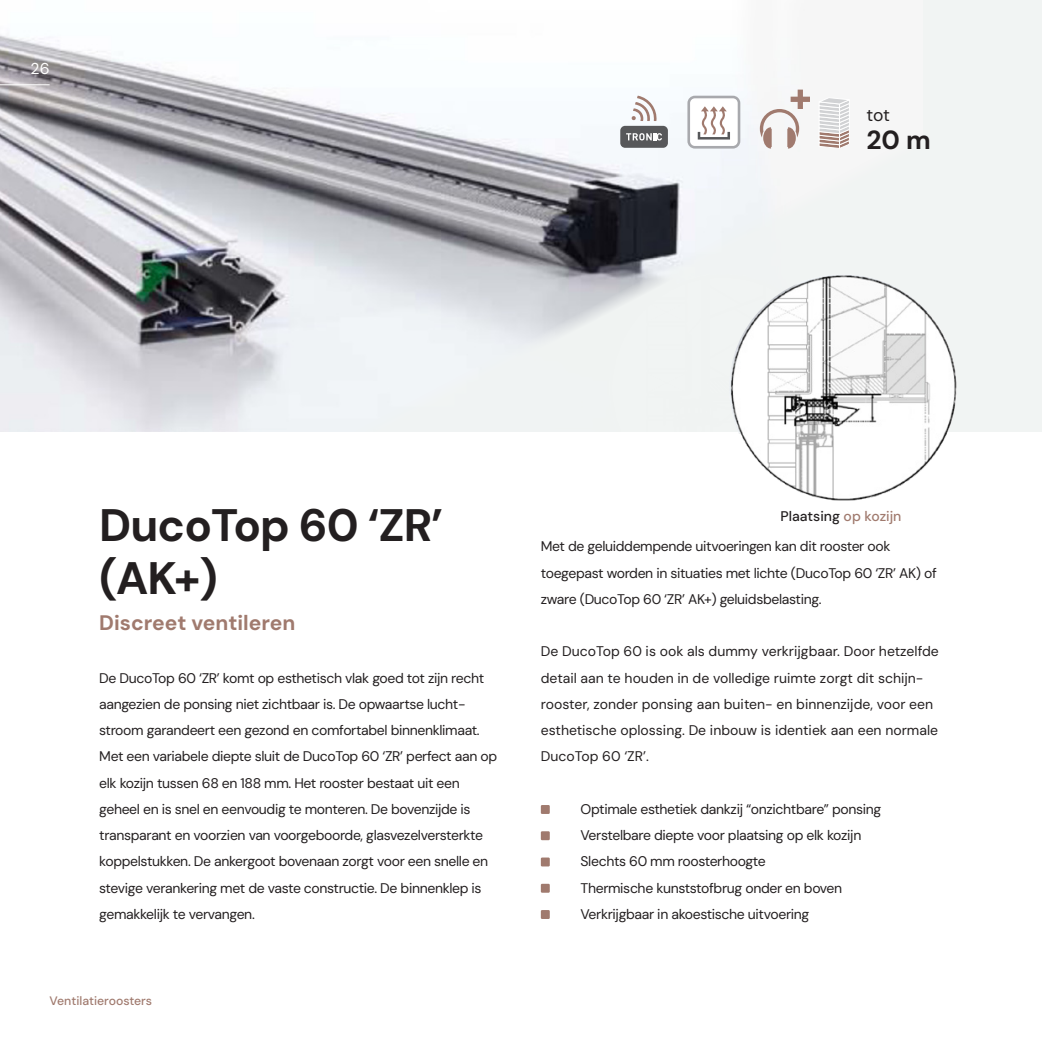
<style>
.page{position:relative;width:1042px;height:1042px;background:#fff}
.page>*{position:absolute;margin:0;border:0;box-sizing:border-box;transform-origin:0 0}
.Titel_binnenwerk{font:700 45.5px/52.5px "DM Sans";letter-spacing:-.02em;color:#231f20}
.t1{font:700 26.25px "DM Sans";color:#231f20}
.Artikel_naam{font:700 21px "DM Sans";color:#a07a6e}
.t2{font:17.5px "DM Sans";color:#231f20}
.t3{font:15.75px "DM Sans";color:#fff}
.Platte_tekst{font:14px/26.2px "DM Sans";letter-spacing:-.025em;color:#231f20}
.Platte_tekst-2{font:14px/26.2px "DM Sans";color:#231f20}
.t4{font:500 14px "DM Sans";color:#231f20}
.t5{font:500 12.25px "DM Sans";color:#a07a6e}
.s1{color:#a07a6e}
</style>
<div class="page">
<div style="left:0;top:0;width:1042px;height:432px;background:#f1f4f3"></div>
<img style="left:0;top:0;width:803px;height:432px">
<div style="left:541px;top:805px;width:9px;height:9px;background:#a07a6e"></div>
<div style="left:541px;top:831px;width:9px;height:9px;background:#a07a6e"></div>
<div style="left:541px;top:857px;width:9px;height:9px;background:#a07a6e"></div>
<div style="left:541px;top:884px;width:9px;height:9px;background:#a07a6e"></div>
<div style="left:541px;top:910px;width:9px;height:9px;background:#a07a6e"></div>
<svg style="left:760px;top:90px;width:50px;height:59px"></svg>
<div style="left:620px;top:126px;width:48px;height:22px;background:#57585a;border-radius:5px"></div>
<svg style="left:626px;top:133px;width:36px;height:7px"></svg>
<svg style="left:631px;top:96px;width:26px;height:25px"></svg>
<svg style="left:819px;top:98px;width:31px;height:51px"></svg>
<svg style="left:687px;top:96px;width:53px;height:53px"></svg>
<img style="left:729px;top:274px;width:228px;height:228px;border-radius:114px">
<hr style="left:0;top:84px;width:50px;height:1px;background:#fff">
<p class="t3" style="left:31px;top:59px;width:20px">26</p>
<p class="t2" style="left:866px;top:104px;width:25px">tot</p>
<p class="t1" style="left:866px;top:124px;width:66px">20 m</p>
<p class="Titel_binnenwerk" style="left:99px;top:499px;width:345px">DucoTop 60 ‘ZR’ (AK+)</p>
<p class="Artikel_naam" style="left:99px;top:609px;width:198px">Discreet ventileren</p>
<p class="Platte_tekst" style="left:99px;top:664px;width:399px">De DucoTop 60 ‘ZR’ komt op esthetisch vlak goed tot zijn recht aangezien de ponsing niet zichtbaar is. De opwaartse lucht&shy;stroom garandeert een gezond en comfortabel binnenklimaat.<br>Met een variabele diepte sluit de DucoTop 60 ‘ZR’ perfect aan op elk kozijn tussen 68 en 188 mm. Het rooster bestaat uit een geheel en is snel en eenvoudig te monteren. De bovenzijde is transparant en voorzien van voorgeboorde, glasvezelversterkte koppelstukken. De ankergoot bovenaan zorgt voor een snelle en stevige verankering met de vaste constructie. De binnenklep is gemakkelijk te vervangen.</p>
<p class="t5" style="left:50px;top:992px;width:104px">Ventilatieroosters</p>
<p class="t4" style="left:780px;top:507px;width:123px">Plaatsing <span class="s1">op kozijn</span></p>
<p class="Platte_tekst" style="left:541px;top:533px;width:397px">Met de geluiddempende uitvoeringen kan dit rooster ook toegepast worden in situaties met lichte (DucoTop 60 ‘ZR’ AK) of zware (DucoTop 60 ‘ZR’ AK+) geluidsbelasting.</p>
<p class="Platte_tekst-2" style="left:541px;top:638px;width:399px">De DucoTop 60 is ook als dummy verkrijgbaar. Door hetzelfde detail aan te houden in de volledige ruimte zorgt dit schijn&shy;rooster, zonder ponsing aan buiten- en binnenzijde, voor een esthetische oplossing. De inbouw is identiek aan een normale DucoTop 60 ‘ZR’.</p>
<p class="Platte_tekst" style="left:580px;top:796px;width:302px">Optimale esthetiek dankzij “onzichtbare” ponsing</p>
<p class="Platte_tekst" style="left:580px;top:822px;width:282px">Verstelbare diepte voor plaatsing op elk kozijn</p>
<p class="Platte_tekst" style="left:580px;top:848px;width:187px">Slechts 60 mm roosterhoogte</p>
<p class="Platte_tekst" style="left:580px;top:874px;width:263px">Thermische kunststofbrug onder en boven</p>
<p class="Platte_tekst" style="left:580px;top:901px;width:230px">Verkrijgbaar in akoestische uitvoering</p>
</div>
